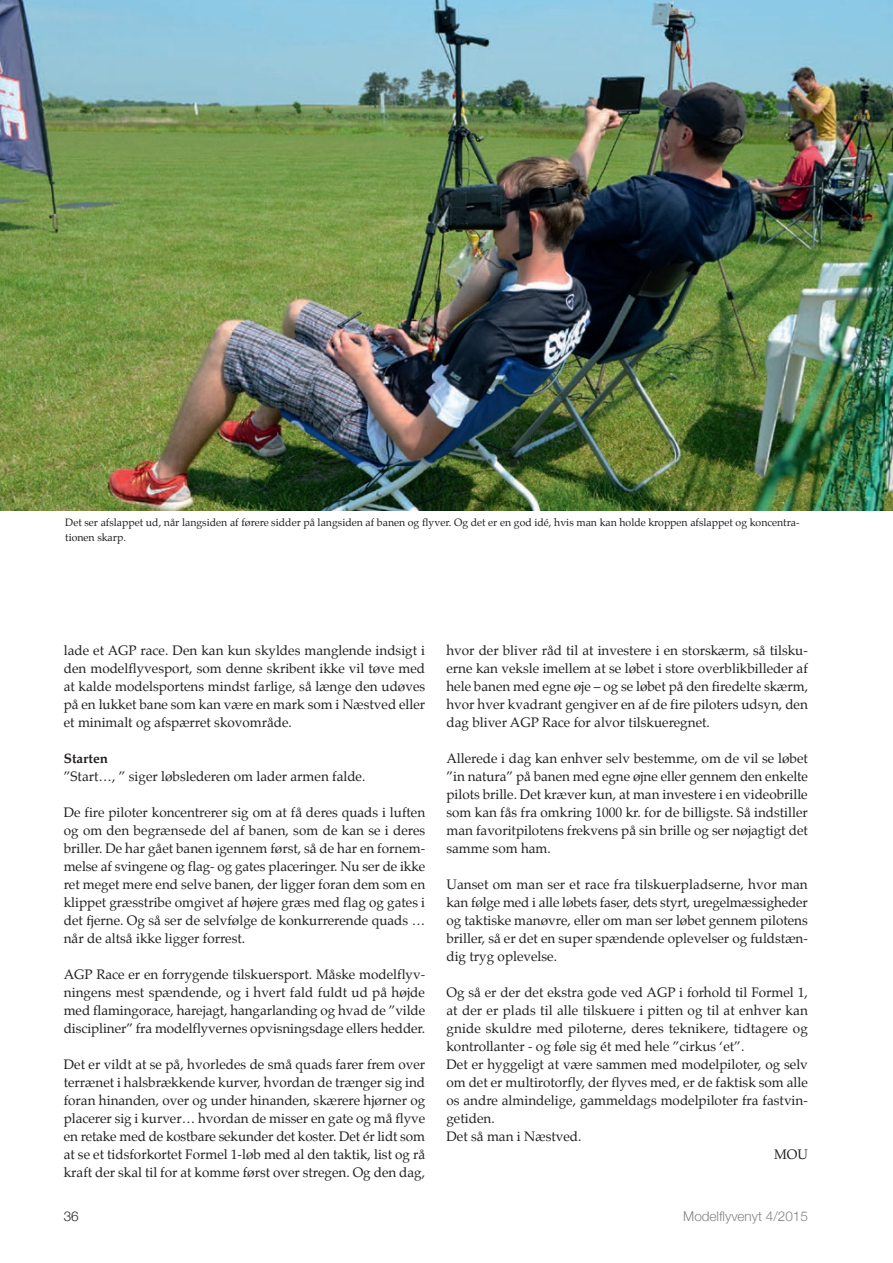
<style>
.page{position:relative;width:893px;height:1263px;background:#fff}
.page>*{position:absolute;margin:0;border:0;box-sizing:border-box;transform-origin:0 0}
.t1{font:13.5px/18px "Palatino";color:#231f20;text-align:justify}
.t2{font:300 13.5px "Helvetica Neue";color:#808285}
.t3{font:700 13.5px "Palatino";color:#231f20}
.t4{font:300 13.5px "Helvetica Neue";color:#231f20}
.t5{font:10.5px/15px "Palatino";color:#231f20}
</style>
<div class="page">
<img style="left:0;top:0;width:893px;height:510px">
<p class="t5" style="left:65px;top:514px;width:736px">Det ser afslappet ud, når langsiden af førere sidder på langsiden af banen og flyver. Og det er en god idé, hvis man kan holde kroppen afslappet og koncentra&shy;tionen skarp.</p>
<p class="t1" style="left:64px;top:642px;width:363px">lade et AGP race. Den kan kun skyldes manglende indsigt i den modelflyvesport, som denne skribent ikke vil tøve med at kalde modelsportens mindst farlige, så længe den udøves på en lukket bane som kan være en mark som i Næstved eller et minimalt og afspærret skovområde.</p>
<p class="t3" style="left:64px;top:747px;width:46px">Starten</p>
<p class="t1" style="left:64px;top:768px;width:303px">”Start…, ” siger løbslederen om lader armen falde.</p>
<p class="t1" style="left:64px;top:804px;width:363px">De fire piloter koncentrerer sig om at få deres quads i luften og om den begrænsede del af banen, som de kan se i deres briller. De har gået banen igennem først, så de har en fornem&shy;melse af svingene og flag- og gates placeringer. Nu ser de ikke ret meget mere end selve banen, der ligger foran dem som en klippet græsstribe omgivet af højere græs med flag og gates i det fjerne. Og så ser de selvfølge de konkurrerende quads … når de altså ikke ligger forrest.</p>
<p class="t1" style="left:64px;top:966px;width:363px">AGP Race er en forrygende tilskuersport. Måske modelflyv&shy;ningens mest spændende, og i hvert fald fuldt ud på højde med flamingorace, harejagt, hangarlanding og hvad de ”vilde discipliner” fra modelflyvernes opvisningsdage ellers hedder.</p>
<p class="t1" style="left:64px;top:1056px;width:363px">Det er vildt at se på, hvorledes de små quads farer frem over terrænet i halsbrækkende kurver, hvordan de trænger sig ind foran hinanden, over og under hinanden, skærere hjørner og placerer sig i kurver… hvordan de misser en gate og må flyve en retake med de kostbare sekunder det koster. Det ér lidt som at se et tidsforkortet Formel 1-løb med al den taktik, list og rå kraft der skal til for at komme først over stregen. Og den dag,</p>
<p class="t1" style="left:446px;top:642px;width:363px">hvor der bliver råd til at investere i en storskærm, så tilsku&shy;erne kan veksle imellem at se løbet i store overblikbilleder af hele banen med egne øje – og se løbet på den firedelte skærm, hvor hver kvadrant gengiver en af de fire piloters udsyn, den dag bliver AGP Race for alvor tilskueregnet.</p>
<p class="t1" style="left:446px;top:750px;width:363px">Allerede i dag kan enhver selv bestemme, om de vil se løbet ”in natura” på banen med egne øjne eller gennem den enkelte pilots brille. Det kræver kun, at man investere i en videobrille som kan fås fra omkring 1000 kr. for de billigste. Så indstiller man favoritpilotens frekvens på sin brille og ser nøjagtigt det samme som ham.</p>
<p class="t1" style="left:446px;top:876px;width:363px">Uanset om man ser et race fra tilskuerpladserne, hvor man kan følge med i alle løbets faser, dets styrt, uregelmæssigheder og taktiske manøvre, eller om man ser løbet gennem pilotens briller, så er det en super spændende oplevelser og fuldstæn&shy;dig tryg oplevelse.</p>
<p class="t1" style="left:446px;top:984px;width:363px">Og så er der det ekstra gode ved AGP i forhold til Formel 1,</p>
<p class="t1" style="left:446px;top:1002px;width:363px">at der er plads til alle tilskuere i pitten og til at enhver kan</p>
<p class="t1" style="left:446px;top:1020px;width:363px">gnide skuldre med piloterne, deres teknikere, tidtagere og</p>
<p class="t1" style="left:446px;top:1038px;width:299px">kontrollanter - og føle sig ét med hele ”cirkus ‘et”.</p>
<p class="t1" style="left:446px;top:1056px;width:363px">Det er hyggeligt at være sammen med modelpiloter, og selv</p>
<p class="t1" style="left:446px;top:1074px;width:363px">om det er multirotorfly, der flyves med, er de faktisk som alle</p>
<p class="t1" style="left:446px;top:1092px;width:363px">os andre almindelige, gammeldags modelpiloter fra fastvin-</p>
<p class="t1" style="left:446px;top:1110px;width:50px">getiden.</p>
<p class="t1" style="left:446px;top:1128px;width:137px">Det så man i Næstved.</p>
<p class="t1" style="left:774px;top:1146px;width:35px">MOU</p>
<p class="t4" style="left:64px;top:1205px;width:17px">36</p>
<p class="t2" style="left:683px;top:1205px;width:126px">Modelflyvenyt 4/2015</p>
</div>
